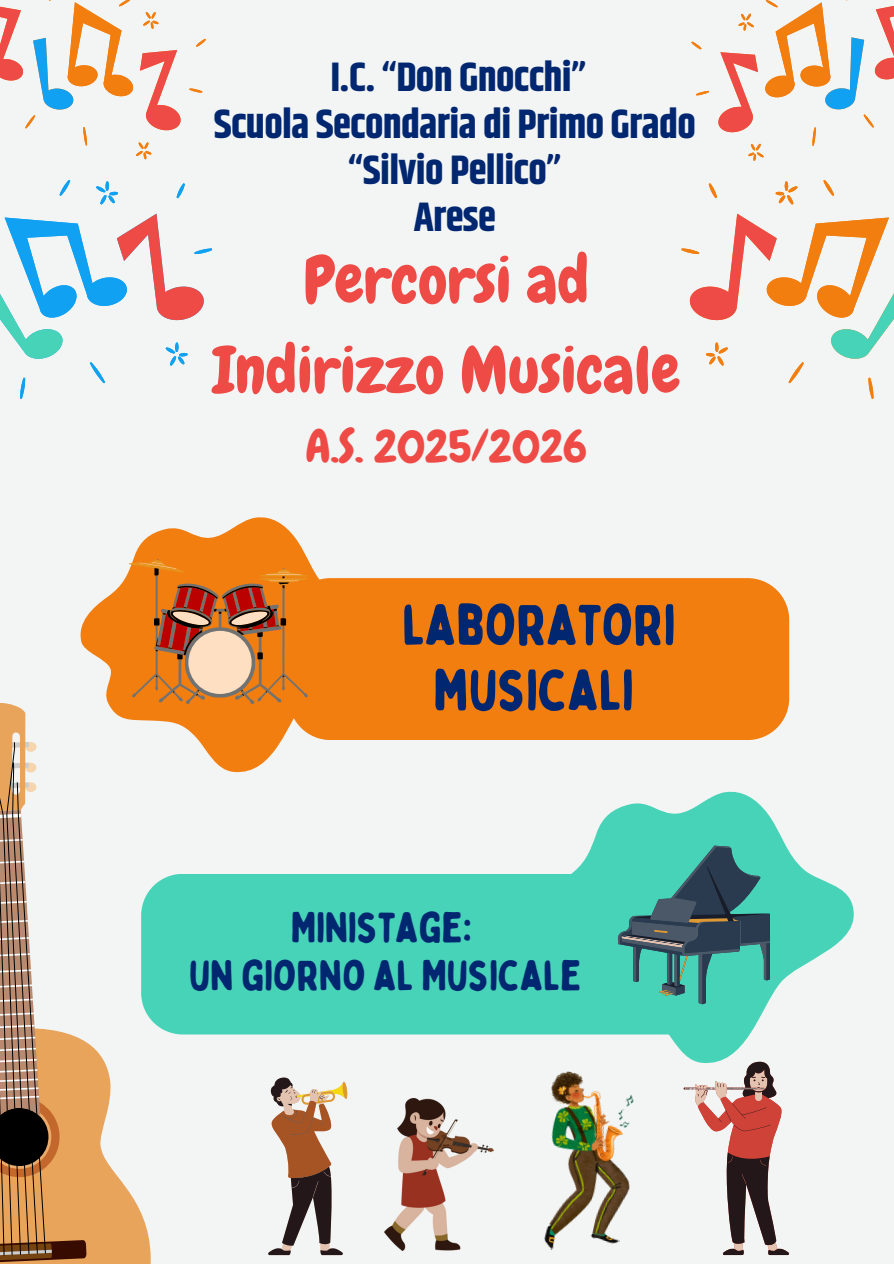
<style>
.page{position:relative;width:894px;height:1264px;background:#fff}
.page>*{position:absolute;margin:0;border:0;box-sizing:border-box;transform-origin:0 0}
.t1{font:64.95px/90px "Chewy";color:#ee4a46;text-align:center}
.t2{font:57.3px/65.2px "Bobby Jones Soft";letter-spacing:-.015em;color:#022771;text-align:center}
.t3{font:45.45px "Chewy";color:#ee4a46}
.t4{font:42.45px/48.3px "Bobby Jones Soft";letter-spacing:-.015em;color:#022771;text-align:center}
.t5{font:700 40.95px/46.7px "Khand";letter-spacing:-.015em;color:#022771;text-align:center}
</style>
<div class="page">
<div style="left:0;top:0;width:893px;height:1263px;background:#f3f5f4"></div>
<svg style="left:133px;top:517px;width:175px;height:42px;fill:#f27e10"></svg>
<div style="left:347px;top:874px;width:188px;height:160px;background:#47d3b7"></div>
<div style="left:347px;top:578px;width:442px;height:162px;background:#f27e10"></div>
<svg style="left:535px;top:791px;width:319px;height:270px;fill:#47d3b7"></svg>
<svg style="left:681px;top:180px;width:212px;height:219px"></svg>
<svg style="left:0;top:180px;width:212px;height:219px"></svg>
<svg style="left:0;top:0;width:206px;height:159px"></svg>
<svg style="left:691px;top:0;width:202px;height:161px"></svg>
<svg style="left:617px;top:845px;width:152px;height:159px;background:#40948b"></svg>
<svg style="left:0;top:559px;width:347px;height:704px"></svg>
<svg style="left:683px;top:1061px;width:106px;height:193px"></svg>
<img style="left:544px;top:1071px;width:90px;height:179px">
<img style="left:384px;top:1098px;width:109px;height:151px">
<p class="t5" style="left:214px;top:56px;width:483px">I.C. “Don Gnocchi”<br>Scuola Secondaria di Primo Grado “Silvio Pellico”<br>Arese</p>
<h1 class="t1" style="left:212px;top:235px;width:469px">Percorsi ad<br>Indirizzo Musicale</h1>
<p class="t3" style="left:305px;top:418px;width:283px">A.S. 2025/2026</p>
<h2 class="t2" style="left:402px;top:593px;width:275px">LABORATORI<br>MUSICALI</h2>
<p class="t4" style="left:189px;top:903px;width:394px">MINISTAGE:<br>UN GIORNO AL MUSICALE</p>
</div>
